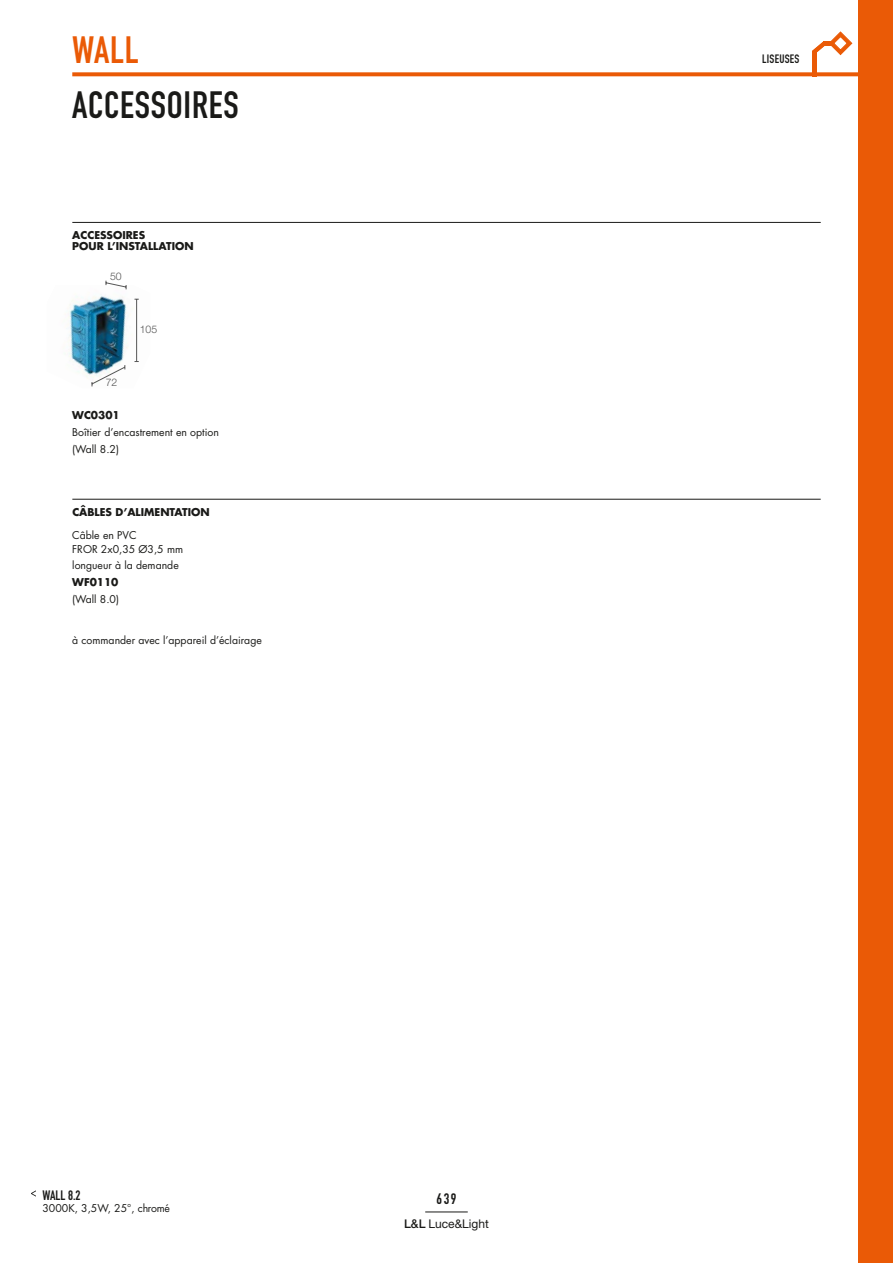
<style>
.page{position:relative;width:893px;height:1263px;background:#fff}
.page>*{position:absolute;margin:0;border:0;box-sizing:border-box;transform-origin:0 0}
.t1{font:37.5px "DIN Engschrift";letter-spacing:.02em;color:#1a1a18}
.t2{font:37.5px "DIN Engschrift";color:#ea5a06}
.t3{font:15px "DIN Engschrift";color:#1a1a18}
.t4{font:13.5px "DIN Engschrift";color:#1a1a18}
.t5{font:12px "Helvetica Neue";color:#1a1a18}
.t6{font:12px "DIN Engschrift";letter-spacing:.02em;color:#1a1a18}
.t7{font:10.5px "Futura";color:#1a1a18}
.t8{font:700 10.5px "Futura";color:#1a1a18}
.t9{font:300 10.5px "Helvetica Neue";color:#565656}
.s1{font-weight:500}
</style>
<div class="page">
<hr style="left:425px;top:1212px;width:43px;height:1px;background:#1a1a18">
<img style="left:68px;top:294px;width:71px;height:85px">
<hr style="left:136px;top:299px;width:1px;height:62px;background:#565656">
<svg style="left:105px;top:280px;width:22px;height:10px"></svg>
<svg style="left:91px;top:365px;width:34px;height:22px"></svg>
<hr style="left:72px;top:499px;width:749px;height:1px;background:#1a1a18">
<div style="left:859px;top:0;width:34px;height:1263px;background:#ea5a06"></div>
<svg style="left:72px;top:72px;width:787px;height:4px;fill:#ea5a06"></svg>
<hr style="left:812px;top:51px;width:4px;height:25px;background:#ea5a06">
<svg style="left:812px;top:31px;width:41px;height:25px"></svg>
<hr style="left:72px;top:222px;width:749px;height:1px;background:#1a1a18">
<svg style="left:31px;top:1190px;width:5px;height:6px"></svg>
<p class="t2" style="left:72px;top:28px;width:68px">WALL</p>
<p class="t1" style="left:72px;top:83px;width:168px">ACCESSOIRES</p>
<p class="t8" style="left:72px;top:228px;width:74px">ACCESSOIRES</p>
<p class="t8" style="left:72px;top:238px;width:123px">POUR L’INSTALLATION</p>
<p class="t9" style="left:110px;top:270px;width:13px">50</p>
<p class="t9" style="left:106px;top:376px;width:13px">72</p>
<p class="t9" style="left:140px;top:323px;width:19px">105</p>
<p class="t8" style="left:72px;top:408px;width:49px">WC0301</p>
<p class="t7" style="left:72px;top:425px;width:148px">Boîtier d’encastrement en option</p>
<p class="t7" style="left:72px;top:442px;width:48px">(Wall 8.2)</p>
<p class="t8" style="left:72px;top:505px;width:139px">CÂBLES D’ALIMENTATION</p>
<p class="t7" style="left:72px;top:528px;width:66px">Câble en PVC</p>
<p class="t7" style="left:72px;top:542px;width:112px">FROR 2x0,35 Ø3,5 mm</p>
<p class="t7" style="left:72px;top:558px;width:108px">longueur à la demande</p>
<p class="t8" style="left:72px;top:575px;width:48px">WF0110</p>
<p class="t7" style="left:72px;top:592px;width:48px">(Wall 8.0)</p>
<p class="t7" style="left:72px;top:632px;width:191px">à commander avec l’appareil d’éclairage</p>
<p class="t4" style="left:43px;top:1187px;width:40px">WALL 8.2</p>
<p class="t7" style="left:43px;top:1201px;width:129px">3000K, 3,5W, 25°, chromé</p>
<p class="t3" style="left:437px;top:1189px;width:21px">639</p>
<p class="t5" style="left:404px;top:1216px;width:86px"><span class="s1">L&amp;L</span> Luce&amp;Light</p>
<p class="t6" style="left:762px;top:52px;width:39px">LISEUSES</p>
</div>
